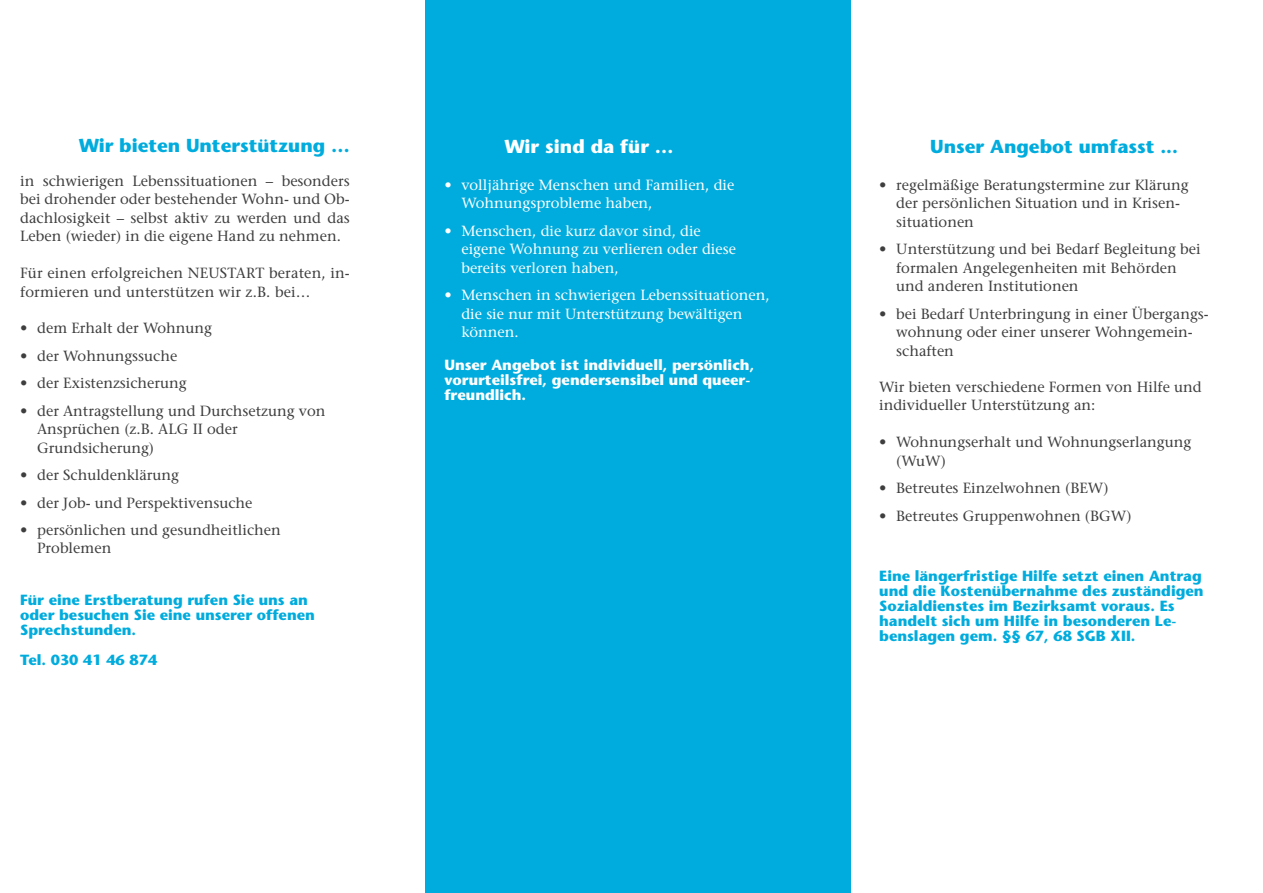
<style>
.page{position:relative;width:1263px;height:893px;background:#fff}
.page>*{position:absolute;margin:0;border:0;box-sizing:border-box;transform-origin:0 0}
.t1{font:700 18.75px "Stone Sans Std";color:#00acdd}
.t2{font:700 18.75px "Stone Sans Std";color:#fff}
.t3{font:500 14.7px/18.5px "Stone Serif Std";color:#3e3e3f}
.t4{font:700 14.7px/15px "Stone Sans Std";color:#00acdd}
.t5{font:500 14.7px/18.5px "Stone Serif Std";color:#fff}
.t6{font:700 14.7px/15px "Stone Sans Std";color:#fff}
</style>
<div class="page">
<div style="left:425px;top:0;width:425px;height:893px;background:#00acdd"></div>
<p class="t1" style="left:79px;top:135px;width:273px">Wir bieten Unterstützung …</p>
<p class="t3" style="left:20px;top:171px;width:331px;text-align:justify">in schwierigen Lebenssituationen – besonders bei drohender oder bestehender Wohn- und Ob&shy;dachlosigkeit – selbst aktiv zu werden und das Leben (wieder) in die eigene Hand zu nehmen.</p>
<p class="t3" style="left:20px;top:264px;width:331px">Für einen erfolgreichen NEUSTART beraten, in&shy;formieren und unterstützen wir z.B. bei…</p>
<p class="t3" style="left:20px;top:319px;width:193px">• dem Erhalt der Wohnung</p>
<p class="t3" style="left:20px;top:347px;width:159px">• der Wohnungssuche</p>
<p class="t3" style="left:20px;top:374px;width:168px">• der Existenzsicherung</p>
<p class="t3" style="left:37px;top:401px;width:290px;text-indent:-17px">• der Antragstellung und Durchsetzung von<br>Ansprüchen (z.B. ALG II oder<br>Grundsicherung)</p>
<p class="t3" style="left:20px;top:466px;width:160px">• der Schuldenklärung</p>
<p class="t3" style="left:20px;top:493px;width:234px">• der Job- und Perspektivensuche</p>
<p class="t3" style="left:37px;top:521px;width:245px;text-indent:-17px">• persönlichen und gesundheitlichen<br>Problemen</p>
<p class="t4" style="left:20px;top:593px;width:296px">Für eine Erstberatung rufen Sie uns an oder besuchen Sie eine unserer offenen<br>Sprechstunden.</p>
<p class="t4" style="left:20px;top:653px;width:139px">Tel. 030 41 46 874</p>
<p class="t2" style="left:505px;top:135px;width:171px">Wir sind da für …</p>
<p class="t5" style="left:461px;top:176px;width:275px;text-indent:-17px">• volljährige Menschen und Familien, die<br>Wohnungsprobleme haben,</p>
<p class="t5" style="left:461px;top:222px;width:276px;text-indent:-17px">• Menschen, die kurz davor sind, die eigene Wohnung zu verlieren oder diese bereits verloren haben,</p>
<p class="t5" style="left:461px;top:286px;width:310px;text-indent:-17px">• Menschen in schwierigen Lebenssituationen, die sie nur mit Unterstützung bewältigen können.</p>
<p class="t6" style="left:444px;top:357px;width:311px">Unser Angebot ist individuell, persönlich, vorurteilsfrei, gendersensibel und queer&shy;freundlich.</p>
<p class="t1" style="left:930px;top:135px;width:249px">Unser Angebot umfasst ...</p>
<p class="t3" style="left:896px;top:176px;width:294px;text-indent:-17px">• regelmäßige Beratungstermine zur Klärung der persönlichen Situation und in Krisen&shy;situationen</p>
<p class="t3" style="left:896px;top:240px;width:306px;text-indent:-17px">• Unterstützung und bei Bedarf Begleitung bei formalen Angelegenheiten mit Behörden und anderen Institutionen</p>
<p class="t3" style="left:896px;top:304px;width:314px;text-indent:-17px">• bei Bedarf Unterbringung in einer Übergangs&shy;wohnung oder einer unserer Wohngemein&shy;schaften</p>
<p class="t3" style="left:879px;top:378px;width:324px">Wir bieten verschiedene Formen von Hilfe und individueller Unterstützung an:</p>
<p class="t3" style="left:896px;top:433px;width:297px;text-indent:-17px">• Wohnungserhalt und Wohnungserlangung (WuW)</p>
<p class="t3" style="left:879px;top:479px;width:231px">• Betreutes Einzelwohnen (BEW)</p>
<p class="t3" style="left:879px;top:506px;width:254px">• Betreutes Gruppenwohnen (BGW)</p>
<p class="t4" style="left:879px;top:569px;width:326px">Eine längerfristige Hilfe setzt einen Antrag und die Kostenübernahme des zuständigen Sozialdienstes im Bezirksamt voraus. Es handelt sich um Hilfe in besonderen Le&shy;benslagen gem. §§ 67, 68 SGB XII.</p>
</div>
